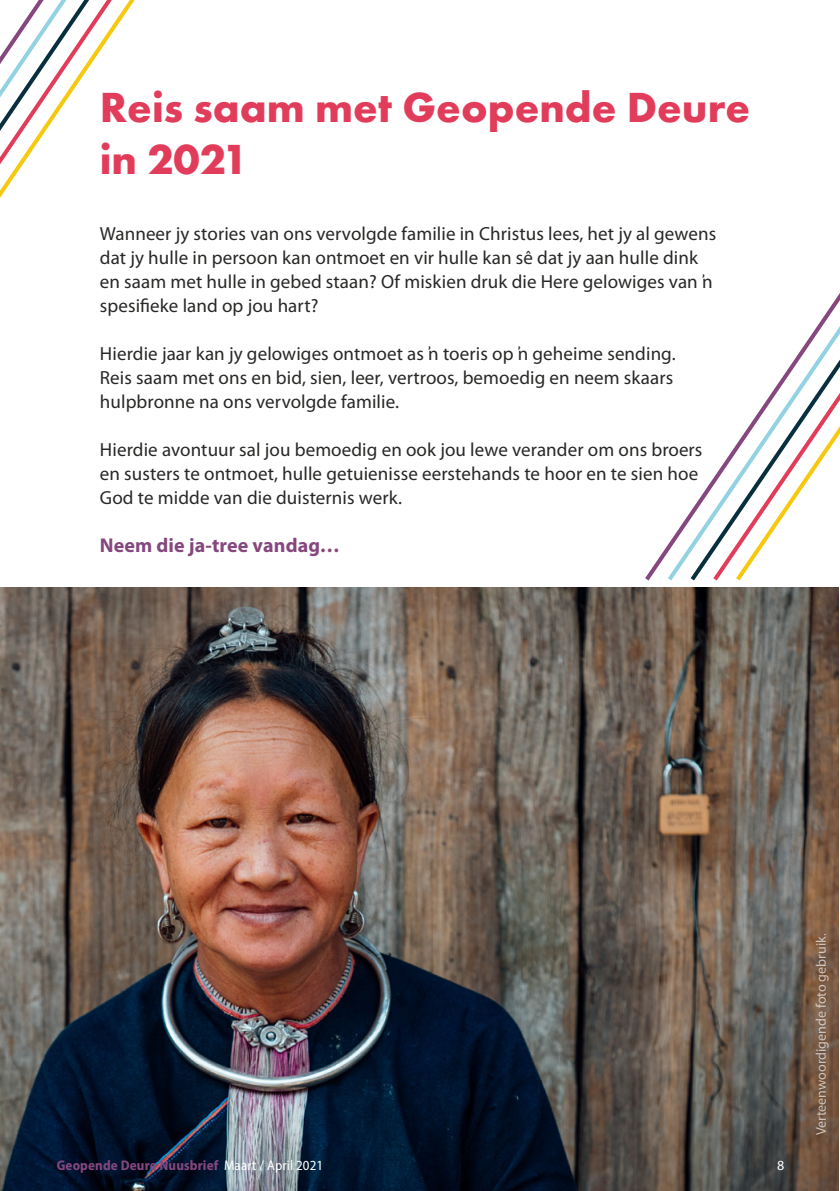
<style>
.page{position:relative;width:840px;height:1191px;background:#fff}
.page>*{position:absolute;margin:0;border:0;box-sizing:border-box;transform-origin:0 0}
.t1{font:700 43.6px/52.4px "Futura PT";color:#e13d5b}
.t2{font:700 20px "Myriad Pro";letter-spacing:.005em;color:#85477e}
.t3{font:19px/24px "Myriad Pro";letter-spacing:.005em;color:#282827}
.t4{font:700 semi-condensed 14px "Myriad Pro";letter-spacing:.01em;color:#85477e}
.t5{font:14px "Myriad Pro";color:#fff}
.s1{font-weight:400;color:#fff}
</style>
<div class="page">
<svg style="left:645px;top:452px;width:86px;height:129px"></svg>
<svg style="left:731px;top:294px;width:108px;height:287px"></svg>
<img style="left:0;top:588px;width:838px;height:603px">
<svg style="left:0;top:0;width:135px;height:198px"></svg>
<h1 class="t1" style="left:100px;top:80px;width:651px">Reis saam met Geopende Deure in 2021</h1>
<p class="t3" style="left:100px;top:221px;width:617px">Wanneer jy stories van ons vervolgde familie in Christus lees, het jy al gewens dat jy hulle in persoon kan ontmoet en vir hulle kan sê dat jy aan hulle dink en saam met hulle in gebed staan? Of miskien druk die Here gelowiges van ŉ spesifieke land op jou hart?</p>
<p class="t3" style="left:100px;top:341px;width:577px">Hierdie jaar kan jy gelowiges ontmoet as ŉ toeris op ŉ geheime sending.<br>Reis saam met ons en bid, sien, leer, vertroos, bemoedig en neem skaars hulpbronne na ons vervolgde familie.</p>
<p class="t3" style="left:100px;top:437px;width:603px">Hierdie avontuur sal jou bemoedig en ook jou lewe verander om ons broers en susters te ontmoet, hulle getuienisse eerstehands te hoor en te sien hoe<br>God te midde van die duisternis werk.</p>
<p class="t2" style="left:100px;top:532px;width:241px">Neem die ja-tree vandag…</p>
<p class="t4" style="left:57px;top:1156px;width:268px">Geopende Deure Nuusbrief <span class="s1">Maart / April 2021</span></p>
<p class="t5" style="left:776px;top:1156px;width:9px">8</p>
<p class="t5" style="left:812px;top:1135px;width:203px;rotate:-90deg">Verteenwoordigende foto gebruik.</p>
</div>
